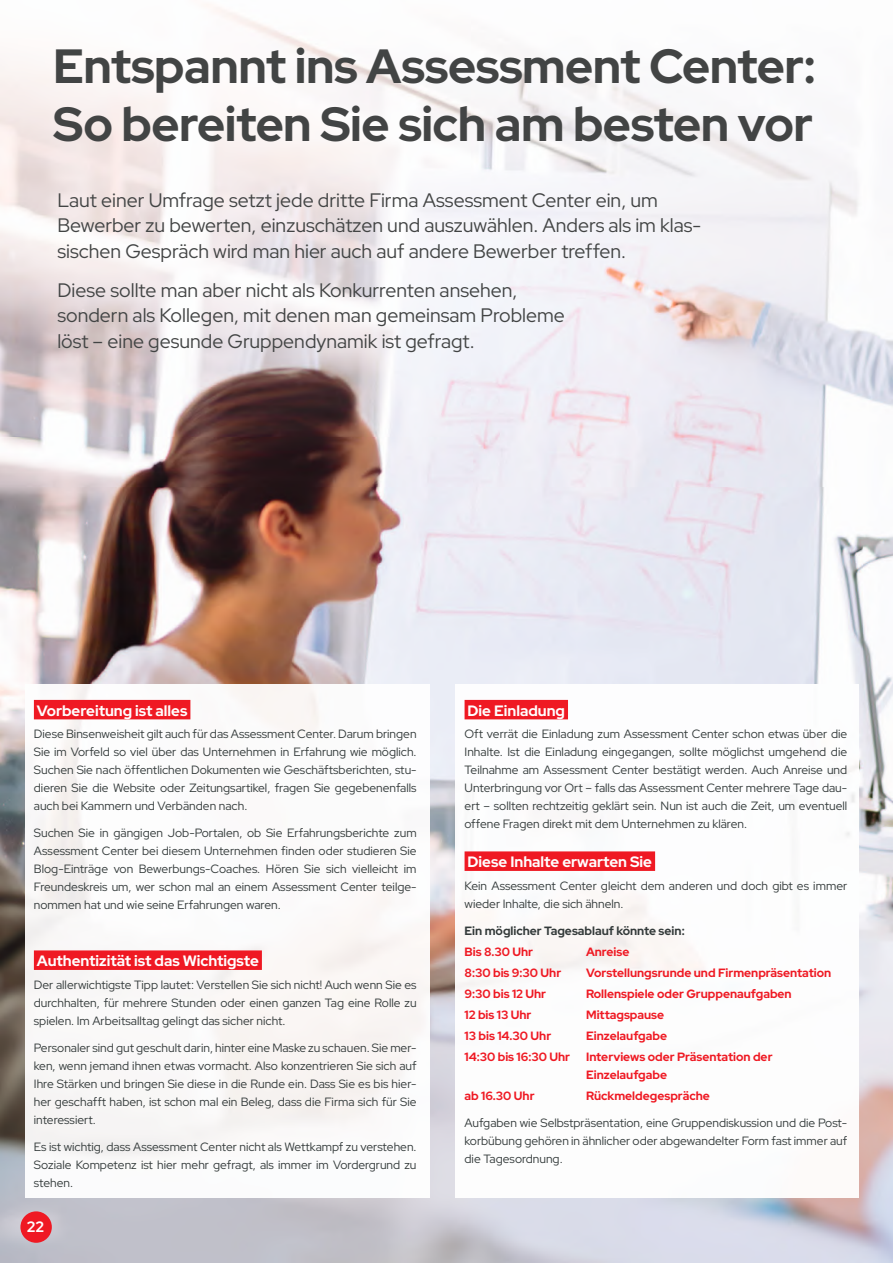
<style>
.page{position:relative;width:893px;height:1263px;background:#fff}
.page>*{position:absolute;margin:0;border:0;box-sizing:border-box;transform-origin:0 0}
.t1{font:700 48px/58.5px "Red Hat Display";letter-spacing:-.01em;color:#424444}
.t2{font:19.5px/25.5px "Red Hat Display";color:#424444}
.t3{font:700 15px "Red Hat Display";color:#fff}
.t4{font:12px/18px "Red Hat Display";color:#333a3a;text-align:justify}
.t5{font:700 12px/18px "Red Hat Display";color:#ef1923}
.t6{font:700 12px "Red Hat Display";color:#333a3a}
</style>
<div class="page">
<img style="left:0;top:339px;width:893px;height:924px">
<img style="left:26px;top:684px;width:404px;height:513px">
<div style="left:34px;top:700px;width:156px;height:19px;background:#ef1923"></div>
<div style="left:34px;top:950px;width:228px;height:20px;background:#ef1923"></div>
<img style="left:455px;top:684px;width:404px;height:513px">
<div style="left:465px;top:700px;width:103px;height:19px;background:#ef1923"></div>
<div style="left:465px;top:851px;width:190px;height:20px;background:#ef1923"></div>
<img style="left:0;top:4px;width:892px;height:482px">
<div style="left:20px;top:1211px;width:32px;height:32px;background:#ef1923;border-radius:50%"></div>
<h1 class="t1" style="left:53px;top:36px;width:764px">Entspannt ins Assessment Center:<br>So bereiten Sie sich am besten vor</h1>
<h2 class="t2" style="left:57px;top:187px;width:645px">Laut einer Umfrage setzt jede dritte Firma Assessment Center ein, um<br>Bewerber zu bewerten, einzuschätzen und auszuwählen. Anders als im klas&shy;sischen Gespräch wird man hier auch auf andere Bewerber treffen.</h2>
<h2 class="t2" style="left:57px;top:277px;width:509px">Diese sollte man aber nicht als Konkurrenten ansehen, sondern als Kollegen, mit denen man gemeinsam Probleme löst – eine gesunde Gruppendynamik ist gefragt.</h2>
<p class="t3" style="left:37px;top:700px;width:152px">Vorbereitung ist alles</p>
<p class="t4" style="left:34px;top:725px;width:384px">Diese Binsenweisheit gilt auch für das Assessment Center. Darum bringen Sie im Vorfeld so viel über das Unternehmen in Erfahrung wie möglich.<br>Suchen Sie nach öffentlichen Dokumenten wie Geschäftsberichten, stu&shy;dieren Sie die Website oder Zeitungsartikel, fragen Sie gegebenenfalls auch bei Kammern und Verbänden nach.</p>
<p class="t4" style="left:34px;top:824px;width:384px">Suchen Sie in gängigen Job-Portalen, ob Sie Erfahrungsberichte zum Assessment Center bei diesem Unternehmen finden oder studieren Sie Blog-Einträge von Bewerbungs-Coaches. Hören Sie sich vielleicht im Freundeskreis um, wer schon mal an einem Assessment Center teilge&shy;nommen hat und wie seine Erfahrungen waren.</p>
<p class="t3" style="left:37px;top:951px;width:223px">Authentizität ist das Wichtigste</p>
<p class="t4" style="left:34px;top:975px;width:384px">Der allerwichtigste Tipp lautet: Verstellen Sie sich nicht! Auch wenn Sie es durchhalten, für mehrere Stunden oder einen ganzen Tag eine Rolle zu spielen. Im Arbeitsalltag gelingt das sicher nicht.</p>
<p class="t4" style="left:34px;top:1038px;width:384px">Personaler sind gut geschult darin, hinter eine Maske zu schauen. Sie mer&shy;ken, wenn jemand ihnen etwas vormacht. Also konzentrieren Sie sich auf Ihre Stärken und bringen Sie diese in die Runde ein. Dass Sie es bis hier&shy;her geschafft haben, ist schon mal ein Beleg, dass die Firma sich für Sie interessiert.</p>
<p class="t4" style="left:34px;top:1137px;width:384px">Es ist wichtig, dass Assessment Center nicht als Wettkampf zu verstehen.<br>Soziale Kompetenz ist hier mehr gefragt, als immer im Vordergrund zu stehen.</p>
<p class="t3" style="left:27px;top:1216px;width:19px">22</p>
<p class="t3" style="left:468px;top:700px;width:99px">Die Einladung</p>
<p class="t4" style="left:465px;top:725px;width:384px">Oft verrät die Einladung zum Assessment Center schon etwas über die Inhalte. Ist die Einladung eingegangen, sollte möglichst umgehend die Teilnahme am Assessment Center bestätigt werden. Auch Anreise und Unterbringung vor Ort – falls das Assessment Center mehrere Tage dau&shy;ert – sollten rechtzeitig geklärt sein. Nun ist auch die Zeit, um eventuell offene Fragen direkt mit dem Unternehmen zu klären.</p>
<p class="t3" style="left:468px;top:852px;width:186px">Diese Inhalte erwarten Sie</p>
<p class="t4" style="left:465px;top:876px;width:384px">Kein Assessment Center gleicht dem anderen und doch gibt es immer wieder Inhalte, die sich ähneln.</p>
<p class="t6" style="left:465px;top:923px;width:222px">Ein möglicher Tagesablauf könnte sein:</p>
<p class="t5" style="left:465px;top:942px;width:70px">Bis 8.30 Uhr</p>
<p class="t5" style="left:586px;top:942px;width:45px">Anreise</p>
<p class="t5" style="left:465px;top:963px;width:98px">8:30 bis 9:30 Uhr</p>
<p class="t5" style="left:586px;top:963px;width:247px">Vorstellungsrunde und Firmenpräsentation</p>
<p class="t5" style="left:465px;top:984px;width:83px">9:30 bis 12 Uhr</p>
<p class="t5" style="left:586px;top:984px;width:207px">Rollenspiele oder Gruppenaufgaben</p>
<p class="t5" style="left:465px;top:1005px;width:68px">12 bis 13 Uhr</p>
<p class="t5" style="left:586px;top:1005px;width:80px">Mittagspause</p>
<p class="t5" style="left:465px;top:1026px;width:88px">13 bis 14.30 Uhr</p>
<p class="t5" style="left:586px;top:1026px;width:82px">Einzelaufgabe</p>
<p class="t5" style="left:465px;top:1047px;width:107px">14:30 bis 16:30 Uhr</p>
<p class="t5" style="left:586px;top:1047px;width:188px">Interviews oder Präsentation der<br>Einzelaufgabe</p>
<p class="t5" style="left:465px;top:1086px;width:72px">ab 16.30 Uhr</p>
<p class="t5" style="left:586px;top:1086px;width:125px">Rückmeldegespräche</p>
<p class="t4" style="left:465px;top:1113px;width:384px">Aufgaben wie Selbstpräsentation, eine Gruppendiskussion und die Post&shy;korbübung gehören in ähnlicher oder abgewandelter Form fast immer auf die Tagesordnung.</p>
</div>
